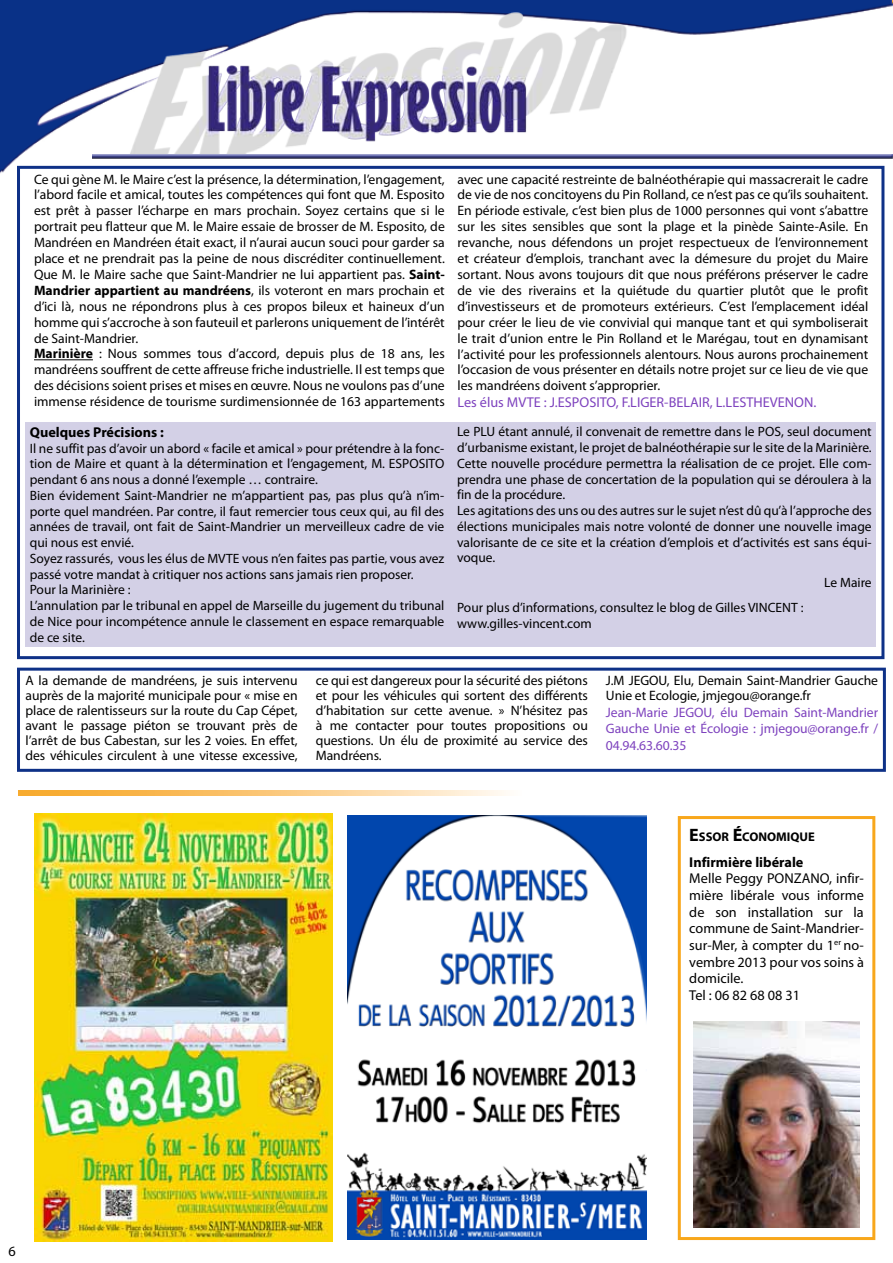
<style>
.page{position:relative;width:893px;height:1263px;background:#fff}
.page>*{position:absolute;margin:0;border:0;box-sizing:border-box;transform-origin:0 0}
.t1{font:14.25px/16.6px "Myriad Pro";color:#000}
.t2{font:14.25px "Myriad Pro";color:#7e43be}
.t3{font:700 14.25px "Myriad Pro";color:#000}
.t4{font:13.65px/15.9px "Myriad Pro";color:#000;text-align:justify}
.t5{font:13.65px/16.6px "Myriad Pro";letter-spacing:-.005em;color:#7e43be;text-align:justify}
.t6{font:13.5px/15.8px "Myriad Pro";color:#000}
.t7{font:700 12.6px "Myriad Pro";color:#000}
.s1{font-weight:700}
.s2{font-size:18px}
</style>
<div class="page">
<img style="left:0;top:0;width:892px;height:195px">
<img style="left:76px;top:0;width:638px;height:155px">
<img style="left:92px;top:154px;width:801px;height:4px">
<div style="left:17px;top:166px;width:867px;height:493px;border:3px solid #0e3187"></div>
<div style="left:17px;top:668px;width:869px;height:104px;border:3px solid #0e3187"></div>
<hr style="left:34px;top:359px;width:59px;height:1px;background:#000">
<div style="left:26px;top:422px;width:850px;height:224px;background:#d3d0e6"></div>
<svg style="left:19px;top:791px;width:487px;height:4px;background:#faca7f"></svg>
<img style="left:34px;top:813px;width:299px;height:429px">
<img style="left:348px;top:815px;width:298px;height:424px">
<img style="left:693px;top:1022px;width:167px;height:205px">
<div style="left:678px;top:816px;width:197px;height:424px;border:3px solid #f8a71b"></div>
<p class="t4" style="left:34px;top:171px;width:412px;text-align:left">Ce qui gène M. le Maire c’est la présence, la détermination, l’engagement, l’abord facile et amical, toutes les compétences qui font que M. Esposito est prêt à passer l’écharpe en mars prochain. Soyez certains que si le portrait peu flatteur que M. le Maire essaie de brosser de M. Esposito, de Mandréen en Mandréen était exact, il n’aurai aucun souci pour garder sa place et ne prendrait pas la peine de nous discréditer continuellement.<br>Que M. le Maire sache que Saint-Mandrier ne lui appartient pas. <span class="s1">Saint-Mandrier appartient au mandréens</span>, ils voteront en mars prochain et d’ici là, nous ne répondrons plus à ces propos bileux et haineux d’un homme qui s’accroche à son fauteuil et parlerons uniquement de l’intérêt de Saint-Mandrier.<br><span class="s1">Marinière</span> : Nous sommes tous d’accord, depuis plus de 18 ans, les mandréens souffrent de cette affreuse friche industrielle. Il est temps que des décisions soient prises et mises en œuvre. Nous ne voulons pas d’une immense résidence de tourisme surdimensionnée de 163 appartements</p>
<p class="t4" style="left:458px;top:171px;width:412px">avec une capacité restreinte de balnéothérapie qui massacrerait le cadre de vie de nos concitoyens du Pin Rolland, ce n’est pas ce qu’ils souhaitent.<br>En période estivale, c’est bien plus de 1000 personnes qui vont s’abattre sur les sites sensibles que sont la plage et la pinède Sainte-Asile. En revanche, nous défendons un projet respectueux de l’environnement et créateur d’emplois, tranchant avec la démesure du projet du Maire sortant. Nous avons toujours dit que nous préférons préserver le cadre de vie des riverains et la quiétude du quartier plutôt que le profit d’investisseurs et de promoteurs extérieurs. C’est l’emplacement idéal pour créer le lieu de vie convivial qui manque tant et qui symboliserait le trait d’union entre le Pin Rolland et le Marégau, tout en dynamisant l’activité pour les professionnels alentours. Nous aurons prochainement l’occasion de vous présenter en détails notre projet sur ce lieu de vie que les mandréens doivent s’approprier.</p>
<p class="t2" style="left:458px;top:393px;width:360px">Les élus MVTE : J.ESPOSITO, F.LIGER-BELAIR, L.LESTHEVENON.</p>
<p class="t3" style="left:30px;top:423px;width:136px">Quelques Précisions :</p>
<p class="t6" style="left:30px;top:440px;width:416px">Il ne suffit pas d’avoir un abord « facile et amical » pour prétendre à la fonc&shy;tion de Maire et quant à la détermination et l’engagement, M. ESPOSITO pendant 6 ans nous a donné l’exemple … contraire.<br>Bien évidement Saint-Mandrier ne m’appartient pas, pas plus qu’à n’im&shy;porte quel mandréen. Par contre, il faut remercier tous ceux qui, au fil des années de travail, ont fait de Saint-Mandrier un merveilleux cadre de vie qui nous est envié.<br>Soyez rassurés, vous les élus de MVTE vous n’en faites pas partie, vous avez passé votre mandat à critiquer nos actions sans jamais rien proposer.<br>Pour la Marinière :<br>L’annulation par le tribunal en appel de Marseille du jugement du tribunal de Nice pour incompétence annule le classement en espace remarquable de ce site.</p>
<p class="t6" style="left:457px;top:424px;width:416px">Le PLU étant annulé, il convenait de remettre dans le POS, seul document d’urbanisme existant, le projet de balnéothérapie sur le site de la Marinière.<br>Cette nouvelle procédure permettra la réalisation de ce projet. Elle com&shy;prendra une phase de concertation de la population qui se déroulera à la fin de la procédure.<br>Les agitations des uns ou des autres sur le sujet n’est dû qu’à l’approche des élections municipales mais notre volonté de donner une nouvelle image valorisante de ce site et la création d’emplois et d’activités est sans équi&shy;voque.</p>
<p class="t6" style="left:824px;top:574px;width:49px">Le Maire</p>
<p class="t6" style="left:457px;top:599px;width:348px">Pour plus d’informations, consultez le blog de Gilles VINCENT : www.gilles-vincent.com</p>
<p class="t4" style="left:26px;top:673px;width:274px;line-height:15px">A la demande de mandréens, je suis intervenu auprès de la majorité municipale pour « mise en place de ralentisseurs sur la route du Cap Cépet, avant le passage piéton se trouvant près de l’arrêt de bus Cabestan, sur les 2 voies. En effet, des véhicules circulent à une vitesse excessive,</p>
<p class="t4" style="left:316px;top:673px;width:274px;line-height:15px">ce qui est dangereux pour la sécurité des piétons et pour les véhicules qui sortent des différents d’habitation sur cette avenue. » N’hésitez pas à me contacter pour toutes propositions ou questions. Un élu de proximité au service des Mandréens.</p>
<p class="t4" style="left:606px;top:673px;width:274px;line-height:15px">J.M JEGOU, Elu, Demain Saint-Mandrier Gauche<br>Unie et Ecologie, jmjegou@orange.fr</p>
<p class="t5" style="left:606px;top:703px;width:274px">Jean-Marie JEGOU, élu Demain Saint-Mandrier Gauche Unie et Écologie : jmjegou@orange.fr / 04.94.63.60.35</p>
<p class="t7" style="left:689px;top:828px;width:127px"><span class="s2">E</span>SSOR <span class="s2">É</span>CONOMIQUE</p>
<p class="t3" style="left:689px;top:853px;width:116px">Infirmière libérale</p>
<p class="t1" style="left:689px;top:870px;width:176px">Melle Peggy PONZANO, infir&shy;mière libérale vous informe de son installation sur la commune de Saint-Mandrier&shy;sur-Mer, à compter du 1<sup>er</sup> no&shy;vembre 2013 pour vos soins à domicile.<br>Tel : 06 82 68 08 31</p>
<p class="t1" style="left:9px;top:1242px;width:9px">6</p>
</div>
